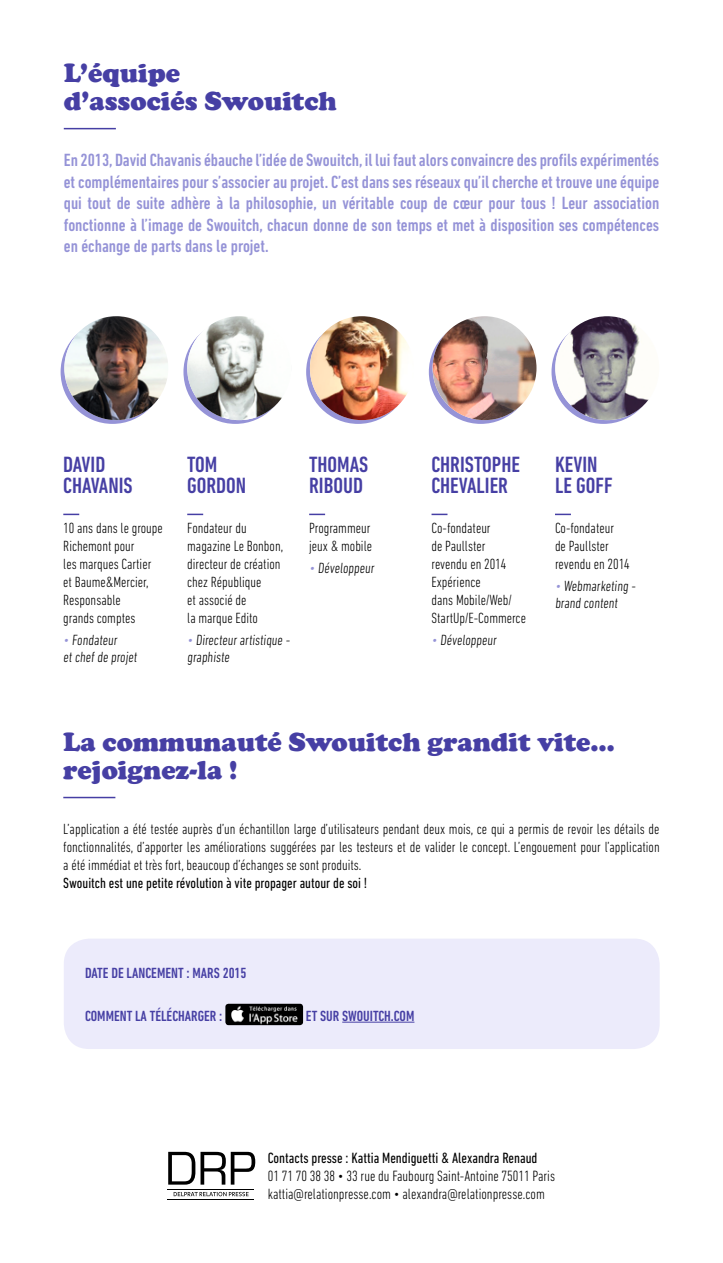
<style>
.page{position:relative;width:723px;height:1263px;background:#fff}
.page>*{position:absolute;margin:0;border:0;box-sizing:border-box;transform-origin:0 0}
.t1{font:900 27px/28.5px "Cooper";color:#463fa4}
.t2{font:500 condensed 22.5px/21px "DIN Next LT Pro";color:#463fa4}
.t3{font:500 condensed 18px/21.6px "DIN Next LT Pro";color:#9593d7;text-align:justify}
.t4{font:300 condensed 15.15px/18.1px "DIN Next LT Pro";color:#000}
.t5{font:condensed 15.15px "DIN Next LT Pro";color:#000}
.t6{font:300 condensed 15px/18px "DIN Next LT Pro";color:#000}
.t7{font:500 condensed 15px "DIN Next LT Pro";color:#463fa4}
.t8{font:condensed 15px "DIN Next LT Pro";color:#000}
.s1{color:#9593d7}
</style>
<div class="page">
<div style="left:64px;top:938px;width:596px;height:111px;background:#ecebfb;border-radius:26px"></div>
<hr style="left:342px;top:1022px;width:72px;height:1px;background:#463fa4">
<img style="left:225px;top:1004px;width:78px;height:21px">
<svg style="left:168px;top:1152px;width:87px;height:32px"></svg>
<svg style="left:174px;top:1192px;width:75px;height:4px"></svg>
<hr style="left:168px;top:1199px;width:86px;height:1px;background:#000">
<hr style="left:168px;top:1189px;width:86px;height:1px;background:#000">
<hr style="left:64px;top:128px;width:52px;height:1px;background:#463fa4">
<div style="left:61px;top:320px;width:103px;height:104px;background:#9593d7;border-radius:50%"></div>
<svg style="left:183px;top:320px;width:104px;height:104px"></svg>
<svg style="left:306px;top:320px;width:104px;height:104px"></svg>
<svg style="left:429px;top:320px;width:104px;height:104px"></svg>
<svg style="left:551px;top:320px;width:104px;height:104px"></svg>
<img style="left:64px;top:316px;width:104px;height:104px;border-radius:52px">
<img style="left:187px;top:316px;width:104px;height:104px;border-radius:52px">
<img style="left:310px;top:316px;width:104px;height:104px;border-radius:52px">
<img style="left:433px;top:316px;width:103px;height:104px;border-radius:52px">
<img style="left:555px;top:316px;width:104px;height:104px;border-radius:52px">
<svg style="left:63px;top:514px;width:16px;height:1px"></svg>
<svg style="left:187px;top:514px;width:16px;height:1px"></svg>
<svg style="left:309px;top:514px;width:16px;height:1px"></svg>
<svg style="left:431px;top:514px;width:16px;height:1px"></svg>
<svg style="left:555px;top:514px;width:16px;height:1px"></svg>
<hr style="left:63px;top:797px;width:52px;height:1px;background:#463fa4">
<h1 class="t1" style="left:64px;top:59px;width:275px">L’équipe<br>d’associés Swouitch</h1>
<p class="t3" style="left:64px;top:149px;width:597px">En 2013, David Chavanis ébauche l’idée de Swouitch, il lui faut alors convaincre des profils expérimentés et complémentaires pour s’associer au projet. C’est dans ses réseaux qu’il cherche et trouve une équipe qui tout de suite adhère à la philosophie, un véritable coup de cœur pour tous ! Leur association fonctionne à l’image de Swouitch, chacun donne de son temps et met à disposition ses compétences en échange de parts dans le projet.</p>
<h2 class="t2" style="left:63px;top:454px;width:71px">DAVID<br>CHAVANIS</h2>
<p class="t6" style="left:63px;top:519px;width:101px">10 ans dans le groupe<br>Richemont pour<br>les marques Cartier et Baume&amp;Mercier,<br>Responsable<br>grands comptes</p>
<p class="t6" style="left:63px;top:632px;width:77px;line-height:16.5px"><span class="s1">•</span> Fondateur<br>et chef de projet</p>
<h2 class="t2" style="left:187px;top:454px;width:61px">TOM<br>GORDON</h2>
<p class="t6" style="left:187px;top:519px;width:97px">Fondateur du magazine Le Bonbon, directeur de création chez République<br>et associé de<br>la marque Edito</p>
<p class="t6" style="left:187px;top:632px;width:106px;line-height:16.5px"><span class="s1">•</span> Directeur artistique - graphiste</p>
<h2 class="t2" style="left:309px;top:454px;width:61px">THOMAS<br>RIBOUD</h2>
<p class="t6" style="left:309px;top:519px;width:64px">Programmeur jeux &amp; mobile</p>
<p class="t6" style="left:309px;top:559px;width:68px"><span class="s1">•</span> Développeur</p>
<h2 class="t2" style="left:431px;top:454px;width:90px">CHRISTOPHE<br>CHEVALIER</h2>
<p class="t6" style="left:431px;top:519px;width:96px">Co-fondateur<br>de Paullster<br>revendu en 2014<br>Expérience<br>dans Mobile/Web/<br>StartUp/E-Commerce</p>
<p class="t6" style="left:431px;top:631px;width:68px"><span class="s1">•</span> Développeur</p>
<h2 class="t2" style="left:555px;top:454px;width:59px">KEVIN<br>LE GOFF</h2>
<p class="t6" style="left:555px;top:519px;width:76px">Co-fondateur<br>de Paullster revendu en 2014</p>
<p class="t6" style="left:555px;top:578px;width:84px;line-height:16.5px"><span class="s1">•</span> Webmarketing - brand content</p>
<h1 class="t1" style="left:63px;top:727px;width:553px">La communauté Swouitch grandit vite… rejoignez-la !</h1>
<p class="t6" style="left:63px;top:820px;width:598px;text-align:justify">L’application a été testée auprès d’un échantillon large d’utilisateurs pendant deux mois, ce qui a permis de revoir les détails de fonctionnalités, d’apporter les améliorations suggérées par les testeurs et de valider le concept. L’engouement pour l’application a été immédiat et très fort, beaucoup d’échanges se sont produits.</p>
<p class="t8" style="left:63px;top:875px;width:305px">Swouitch est une petite révolution à vite propager autour de soi !</p>
<p class="t7" style="left:85px;top:965px;width:163px">DATE DE LANCEMENT : MARS 2015</p>
<p class="t7" style="left:85px;top:1007px;width:139px">COMMENT LA TÉLÉCHARGER :</p>
<p class="t7" style="left:306px;top:1007px;width:110px">ET SUR SWOUITCH.COM</p>
<p class="t5" style="left:268px;top:1149px;width:271px">Contacts presse : Kattia Mendiguetti &amp; Alexandra Renaud</p>
<p class="t4" style="left:268px;top:1167px;width:289px">01 71 70 38 38 • 33 rue du Faubourg Saint-Antoine 75011 Paris kattia@relationpresse.com • alexandra@relationpresse.com</p>
</div>
